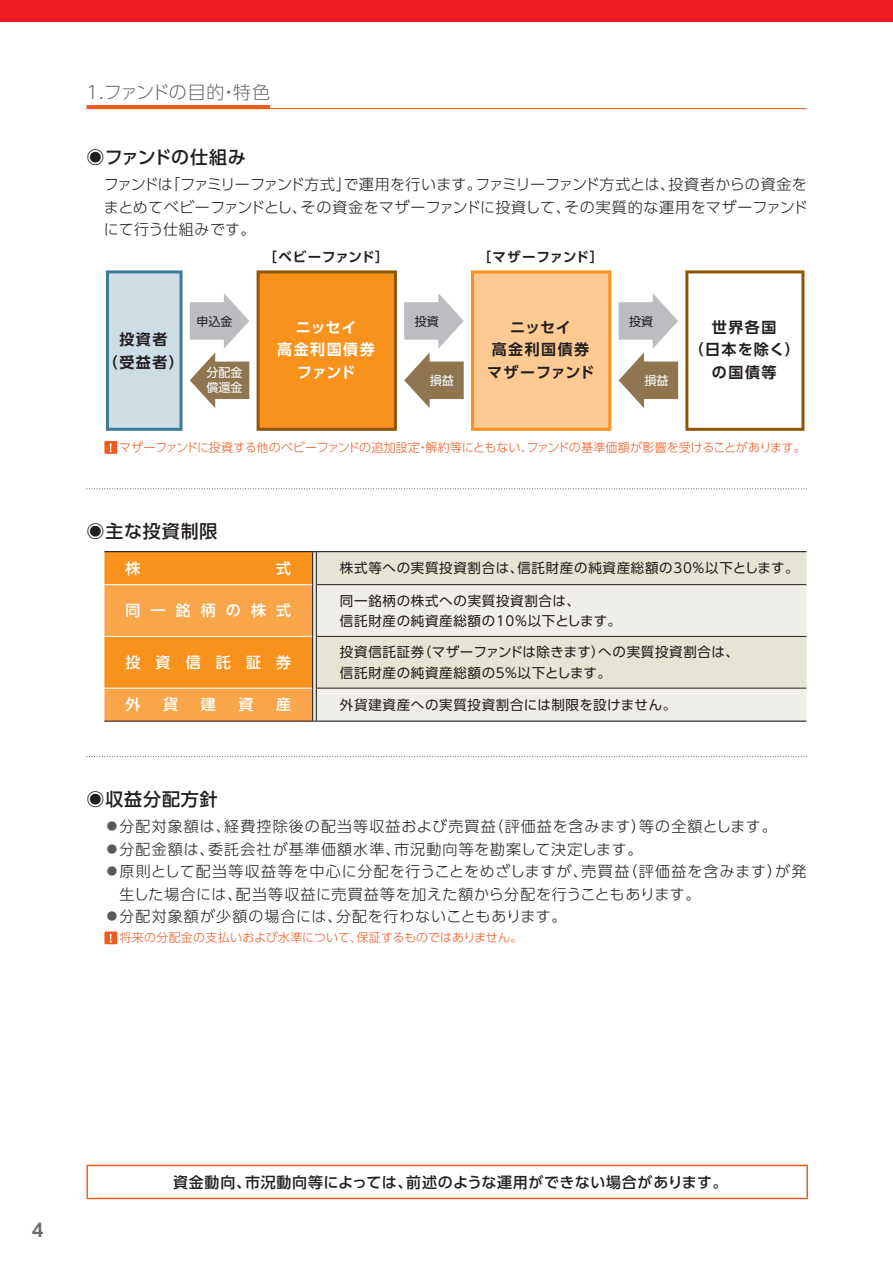
<style>
.page{position:relative;width:893px;height:1263px;background:#fff}
.page>*{position:absolute;margin:0;border:0;box-sizing:border-box;transform-origin:0 0}
.t1{font:500 18px "UD Shin Go Pro";letter-spacing:.05em;color:#231f20}
.t2{font:300 18px "UD Shin Go Pro";letter-spacing:-.025em;color:#6c6d70}
.t3{font:500 18px "UD Shin Go Pro";letter-spacing:-.01em;color:#231f20}
.t4{font:700 18px "UD Shin Go Pro De";color:#6c6d70}
.t5{font:300 15px/22.5px "UD Shin Go Pro";letter-spacing:.055em;color:#231f20;text-align:justify}
.t6{font:300 15px "UD Shin Go Pro";letter-spacing:.075em;color:#231f20}
.t7{font:500 15px "UD Shin Go Pro";letter-spacing:.045em;color:#231f20}
.t8{font:700 15px/22.5px "UD Shin Go Pro De";letter-spacing:.1em;color:#231f20;text-align:center}
.t9{font:500 15px "UD Shin Go Pro";letter-spacing:.68em;color:#fff}
.t10{font:700 15px/22.5px "UD Shin Go Pro De";letter-spacing:.08em;color:#231f20;text-align:center}
.t11{font:700 15px/22.5px "UD Shin Go Pro De";letter-spacing:.06em;color:#fff;text-align:center}
.t12{font:13.5px/20.2px "UD Shin Go Pro";letter-spacing:.05em;color:#231f20}
.t13{font:700 13.5px "UD Shin Go Pro De";letter-spacing:.025em;color:#231f20}
.t14{font:300 12px "UD Shin Go Pro";letter-spacing:.005em;color:#f15921}
.t15{font:12px/15px "UD Shin Go Pro";color:#fff}
.t16{font:12px "UD Shin Go Pro";color:#231f20}
.s1{font-size:10.5px;color:#57585a}
</style>
<div class="page">
<div style="left:0;top:0;width:893px;height:21px;background:#ee1d23"></div>
<svg style="left:190px;top:293px;width:59px;height:115px"></svg>
<svg style="left:404px;top:293px;width:60px;height:115px"></svg>
<svg style="left:619px;top:293px;width:59px;height:115px"></svg>
<svg style="left:685px;top:270px;width:119px;height:161px"></svg>
<svg style="left:106px;top:270px;width:76px;height:161px;background:#bdd2dd"></svg>
<svg style="left:471px;top:270px;width:140px;height:161px;background:#fbc68a"></svg>
<svg style="left:257px;top:270px;width:140px;height:161px;background:#ef8e1b"></svg>
<div style="left:104px;top:441px;width:13px;height:13px;background:#f15921"></div>
<svg style="left:110px;top:443px;width:2px;height:9px"></svg>
<svg style="left:87px;top:488px;width:720px;height:1px"></svg>
<div style="left:317px;top:552px;width:489px;height:32px;background:#e6e4d2"></div>
<svg style="left:104px;top:552px;width:208px;height:169px;background:#f79e37"></svg>
<svg style="left:317px;top:585px;width:489px;height:136px;background:#eae8de"></svg>
<svg style="left:313px;top:552px;width:3px;height:33px"></svg>
<svg style="left:313px;top:585px;width:3px;height:51px"></svg>
<svg style="left:313px;top:636px;width:3px;height:52px"></svg>
<svg style="left:313px;top:688px;width:3px;height:33px"></svg>
<hr style="left:317px;top:584px;width:489px;height:1px;background:#231f20">
<hr style="left:317px;top:636px;width:489px;height:1px;background:#231f20">
<hr style="left:317px;top:688px;width:489px;height:1px;background:#231f20">
<hr style="left:104px;top:584px;width:208px;height:1px;background:#fff">
<hr style="left:104px;top:636px;width:208px;height:1px;background:#fff">
<hr style="left:104px;top:688px;width:208px;height:1px;background:#fff">
<hr style="left:104px;top:551px;width:210px;height:1px;background:#231f20">
<hr style="left:314px;top:551px;width:492px;height:1px;background:#231f20">
<hr style="left:104px;top:721px;width:210px;height:1px;background:#231f20">
<hr style="left:314px;top:721px;width:492px;height:1px;background:#231f20">
<hr style="left:312px;top:552px;width:1px;height:33px;background:#231f20">
<hr style="left:316px;top:552px;width:1px;height:33px;background:#231f20">
<hr style="left:312px;top:585px;width:1px;height:51px;background:#231f20">
<hr style="left:316px;top:585px;width:1px;height:51px;background:#231f20">
<hr style="left:312px;top:636px;width:1px;height:52px;background:#231f20">
<hr style="left:316px;top:636px;width:1px;height:52px;background:#231f20">
<hr style="left:312px;top:688px;width:1px;height:33px;background:#231f20">
<hr style="left:316px;top:688px;width:1px;height:33px;background:#231f20">
<svg style="left:87px;top:756px;width:720px;height:1px"></svg>
<div style="left:104px;top:931px;width:13px;height:13px;background:#f15921"></div>
<svg style="left:110px;top:934px;width:2px;height:8px"></svg>
<hr style="left:86px;top:1165px;width:722px;height:1px;background:#f15921">
<hr style="left:86px;top:1166px;width:2px;height:32px;background:#f15921">
<hr style="left:806px;top:1166px;width:2px;height:32px;background:#f15921">
<hr style="left:86px;top:1198px;width:722px;height:1px;background:#f15921">
<hr style="left:86px;top:108px;width:720px;height:1px;background:#f15921">
<svg style="left:86px;top:105px;width:184px;height:4px"></svg>
<p class="t2" style="left:86px;top:78px;width:185px">1.ファンドの目的・特色</p>
<p class="t3" style="left:86px;top:143px;width:161px">◉ファンドの仕組み</p>
<p class="t5" style="left:104px;top:173px;width:705px">ファンドは「ファミリーファンド方式」で運用を行います。ファミリーファンド方式とは、投資者からの資金をまとめてベビーファンドとし、その資金をマザーファンドに投資して、その実質的な運用をマザーファンドにて行う仕組みです。</p>
<p class="t8" style="left:103px;top:328px;width:82px">投資者<br>（受益者）</p>
<p class="t16" style="left:196px;top:311px;width:37px">申込金</p>
<p class="t15" style="left:207px;top:365px;width:37px">分配金償還金</p>
<p class="t13" style="left:263px;top:246px;width:127px">［ベビーファンド］</p>
<p class="t11" style="left:277px;top:315px;width:99px">ニッセイ<br>高金利国債券ファンド</p>
<p class="t16" style="left:415px;top:311px;width:25px">投資</p>
<p class="t15" style="left:430px;top:373px;width:25px">損益</p>
<p class="t13" style="left:478px;top:246px;width:127px">［マザーファンド］</p>
<p class="t10" style="left:487px;top:315px;width:109px">ニッセイ<br>高金利国債券マザーファンド</p>
<p class="t16" style="left:629px;top:311px;width:25px">投資</p>
<p class="t15" style="left:644px;top:373px;width:25px">損益</p>
<p class="t8" style="left:689px;top:315px;width:112px">世界各国<br>（日本を除く）の国債等</p>
<p class="t14" style="left:119px;top:438px;width:688px">マザーファンドに投資する他のベビーファンドの追加設定・解約等にともない、ファンドの基準価額が影響を受けることがあります。</p>
<p class="t1" style="left:86px;top:517px;width:133px">◉主な投資制限</p>
<p class="t9" style="left:125px;top:556px;width:16px">株</p>
<p class="t9" style="left:276px;top:556px;width:16px">式</p>
<p class="t12" style="left:340px;top:558px;width:460px">株式等への実質投資割合は、信託財産の純資産総額の30%以下とします。</p>
<p class="t9" style="left:125px;top:598px;width:167px">同一銘柄の株式</p>
<p class="t12" style="left:340px;top:590px;width:283px">同一銘柄の株式への実質投資割合は、<br>信託財産の純資産総額の10%以下とします。</p>
<p class="t9" style="left:125px;top:650px;width:167px">投資信託証券</p>
<p class="t12" style="left:340px;top:642px;width:400px">投資信託証券（マザーファンドは除きます）への実質投資割合は、信託財産の純資産総額の５%以下とします。</p>
<p class="t9" style="left:125px;top:692px;width:16px">外</p>
<p class="t9" style="left:163px;top:692px;width:16px">貨</p>
<p class="t9" style="left:201px;top:692px;width:16px">建</p>
<p class="t9" style="left:239px;top:692px;width:16px">資</p>
<p class="t9" style="left:276px;top:692px;width:16px">産</p>
<p class="t12" style="left:340px;top:694px;width:338px">外貨建資産への実質投資割合には制限を設けません。</p>
<p class="t1" style="left:86px;top:785px;width:133px">◉収益分配方針</p>
<p class="t6" style="left:107px;top:814px;width:671px"><span class="s1">●</span> 分配対象額は、経費控除後の配当等収益および売買益（評価益を含みます）等の全額とします。</p>
<p class="t6" style="left:107px;top:837px;width:537px"><span class="s1">●</span> 分配金額は、委託会社が基準価額水準、市況動向等を勘案して決定します。</p>
<p class="t5" style="left:119px;top:860px;width:689px;text-indent:-13px"><span class="s1">●</span> 原則として配当等収益等を中心に分配を行うことをめざしますが、売買益（評価益を含みます）が発生した場合には、配当等収益に売買益等を加えた額から分配を行うこともあります。</p>
<p class="t5" style="left:107px;top:905px;width:461px"><span class="s1">●</span> 分配対象額が少額の場合には、分配を行わないこともあります。</p>
<p class="t14" style="left:119px;top:928px;width:405px">将来の分配金の支払いおよび水準について、保証するものではありません。</p>
<p class="t4" style="left:32px;top:1215px;width:13px">4</p>
<p class="t7" style="left:173px;top:1170px;width:556px">資金動向、市況動向等によっては、前述のような運用ができない場合があります。</p>
</div>
